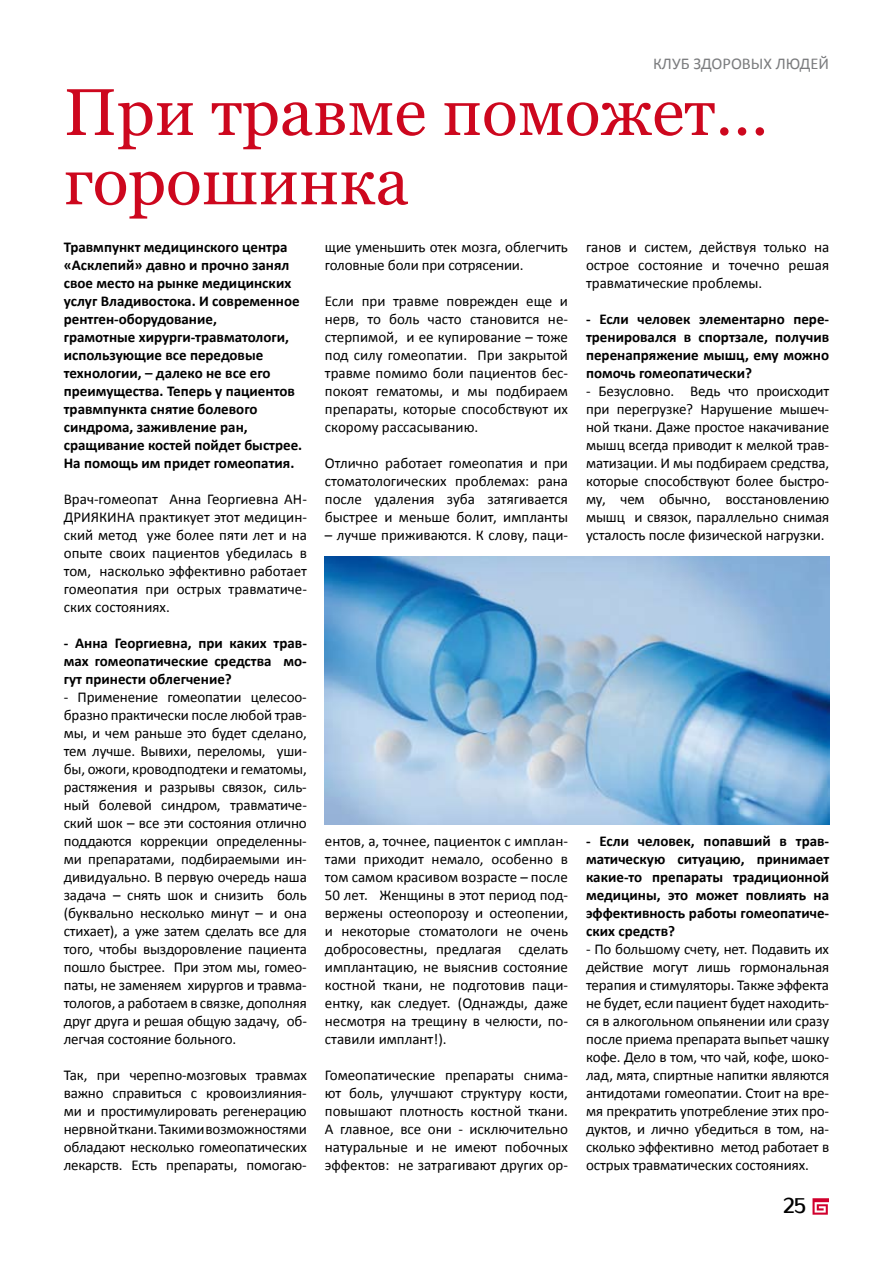
<style>
.page{position:relative;width:893px;height:1263px;background:#fff}
.page>*{position:absolute;margin:0;border:0;box-sizing:border-box;transform-origin:0 0}
.t1{font:66px/69.3px "Georgia";color:#cd071e}
.t2{font:21px "Prosto";color:#000;scale:.75 1}
.t3{font:16.5px "Calibri";color:#7b7c7e}
.t4{font:15px/18px "Calibri";letter-spacing:-.005em;color:#000;text-align:justify}
.t5{font:700 15px/18px "Calibri";color:#000;text-align:justify}
</style>
<div class="page">
<svg style="left:812px;top:1198px;width:16px;height:17px"></svg>
<img style="left:325px;top:557px;width:504px;height:268px">
<p class="t3" style="left:653px;top:53px;width:178px">КЛУБ ЗДОРОВЫХ ЛЮДЕЙ</p>
<h1 class="t1" style="left:64px;top:79px;width:706px">При травме поможет… горошинка</h1>
<p class="t5" style="left:64px;top:238px;width:240px;text-align:left">Травмпункт медицинского центра «Асклепий» давно и прочно занял свое место на рынке медицинских услуг Владивостока. И современное рентген-оборудование,<br>грамотные хирурги-травматологи, использующие все передовые технологии, – далеко не все его преимущества. Теперь у пациентов травмпункта снятие болевого синдрома, заживление ран, сращивание костей пойдет быстрее.<br>На помощь им придет гомеопатия.</p>
<p class="t4" style="left:64px;top:490px;width:245px">Врач-гомеопат Анна Георгиевна АН-ДРИЯКИНА практикует этот медицин&shy;ский метод уже более пяти лет и на опыте своих пациентов убедилась в том, насколько эффективно работает гомеопатия при острых травматиче&shy;ских состояниях.</p>
<p class="t5" style="left:64px;top:634px;width:245px">- Анна Георгиевна, при каких трав&shy;мах гомеопатические средства мо&shy;гут принести облегчение?</p>
<p class="t4" style="left:64px;top:688px;width:245px">- Применение гомеопатии целесоо&shy;бразно практически после любой трав&shy;мы, и чем раньше это будет сделано, тем лучше. Вывихи, переломы, уши&shy;бы, ожоги, кроводподтеки и гематомы, растяжения и разрывы связок, силь&shy;ный болевой синдром, травматиче&shy;ский шок – все эти состояния отлично поддаются коррекции определенны&shy;ми препаратами, подбираемыми ин&shy;дивидуально. В первую очередь наша задача – снять шок и снизить боль (буквально несколько минут – и она стихает), а уже затем сделать все для того, чтобы выздоровление пациента пошло быстрее. При этом мы, гомео&shy;паты, не заменяем хирургов и травма&shy;тологов, а работаем в связке, дополняя друг друга и решая общую задачу, об&shy;легчая состояние больного.</p>
<p class="t4" style="left:64px;top:1066px;width:245px">Так, при черепно-мозговых травмах важно справиться с кровоизлияния&shy;ми и простимулировать регенерацию нервной ткани. Такими возможностями обладают несколько гомеопатических лекарств. Есть препараты, помогаю-</p>
<p class="t4" style="left:325px;top:238px;width:245px">щие уменьшить отек мозга, облегчить головные боли при сотрясении.</p>
<p class="t4" style="left:325px;top:292px;width:245px">Если при травме поврежден еще и нерв, то боль часто становится не&shy;стерпимой, и ее купирование – тоже под силу гомеопатии. При закрытой травме помимо боли пациентов бес&shy;покоят гематомы, и мы подбираем препараты, которые способствуют их скорому рассасыванию.</p>
<p class="t4" style="left:325px;top:454px;width:245px">Отлично работает гомеопатия и при стоматологических проблемах: рана после удаления зуба затягивается быстрее и меньше болит, импланты</p>
<p class="t4" style="left:325px;top:526px;width:245px">– лучше приживаются. К слову, паци-</p>
<p class="t4" style="left:325px;top:832px;width:245px">ентов, а, точнее, пациенток с имплан&shy;тами приходит немало, особенно в том самом красивом возрасте – после 50 лет. Женщины в этот период под&shy;вержены остеопорозу и остеопении, и некоторые стоматологи не очень добросовестны, предлагая сделать имплантацию, не выяснив состояние костной ткани, не подготовив паци&shy;ентку, как следует. (Однажды, даже несмотря на трещину в челюсти, по&shy;ставили имплант!).</p>
<p class="t4" style="left:325px;top:1066px;width:245px">Гомеопатические препараты снима&shy;ют боль, улучшают структуру кости, повышают плотность костной ткани.<br>А главное, все они - исключительно натуральные и не имеют побочных эффектов: не затрагивают других ор-</p>
<p class="t4" style="left:586px;top:238px;width:245px">ганов и систем, действуя только на острое состояние и точечно решая травматические проблемы.</p>
<p class="t5" style="left:586px;top:310px;width:245px">- Если человек элементарно пере&shy;тренировался в спортзале, получив перенапряжение мышц, ему можно помочь гомеопатически?</p>
<p class="t4" style="left:586px;top:382px;width:245px">- Безусловно. Ведь что происходит при перегрузке? Нарушение мышеч&shy;ной ткани. Даже простое накачивание мышц всегда приводит к мелкой трав&shy;матизации. И мы подбираем средства, которые способствуют более быстро&shy;му, чем обычно, восстановлению мышц и связок, параллельно снимая усталость после физической нагрузки.</p>
<p class="t5" style="left:586px;top:832px;width:245px">- Если человек, попавший в трав&shy;матическую ситуацию, принимает какие-то препараты традиционной медицины, это может повлиять на эффективность работы гомеопатиче&shy;ских средств?</p>
<p class="t4" style="left:586px;top:940px;width:245px">- По большому счету, нет. Подавить их действие могут лишь гормональная терапия и стимуляторы. Также эффекта не будет, если пациент будет находить&shy;ся в алкогольном опьянении или сразу после приема препарата выпьет чашку кофе. Дело в том, что чай, кофе, шоко&shy;лад, мята, спиртные напитки являются антидотами гомеопатии. Стоит на вре&shy;мя прекратить употребление этих про&shy;дуктов, и лично убедиться в том, на&shy;сколько эффективно метод работает в острых травматических состояниях.</p>
<h2 class="t2" style="left:783px;top:1193px;width:31px">25</h2>
</div>
